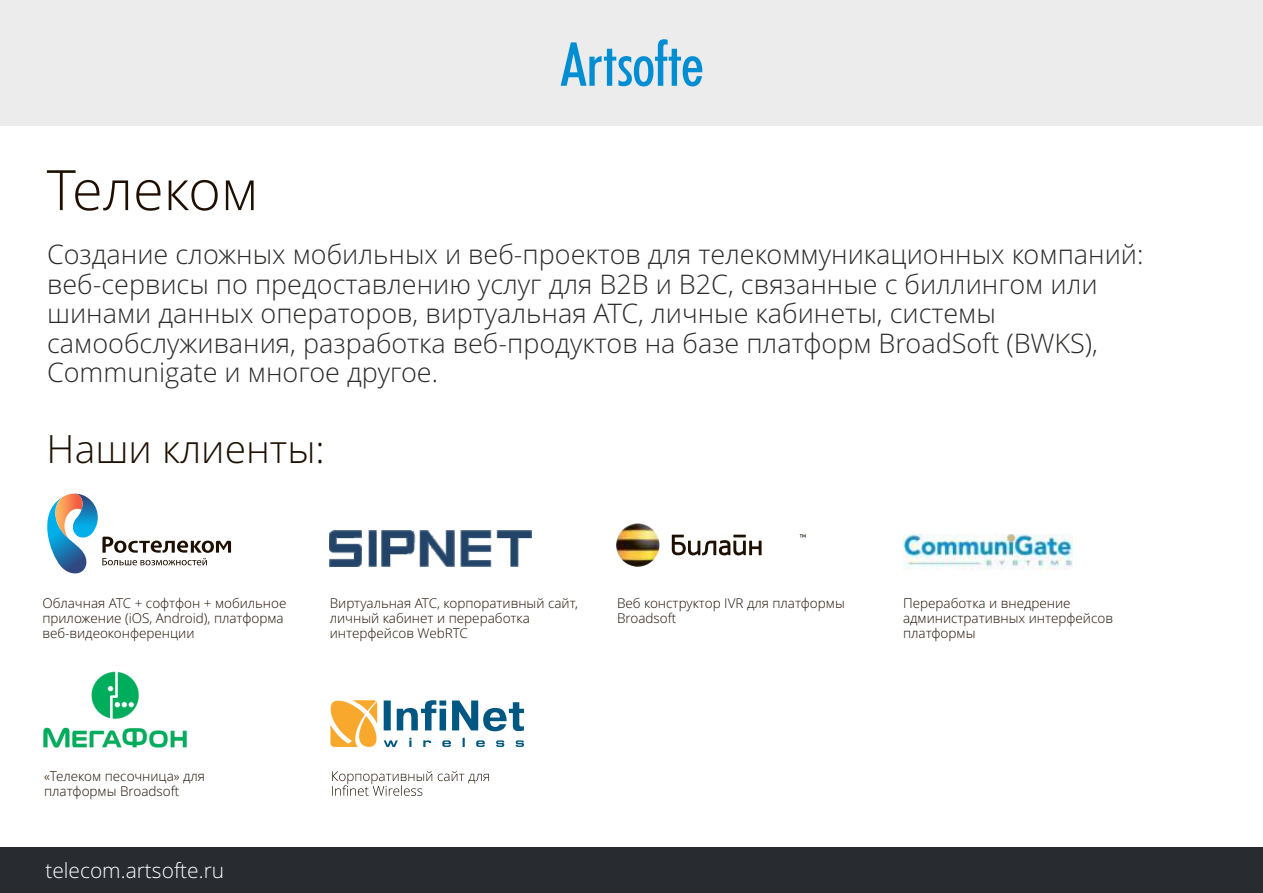
<style>
.page{position:relative;width:1263px;height:893px;background:#fff}
.page>*{position:absolute;margin:0;border:0;box-sizing:border-box;transform-origin:0 0}
.t1{font:300 55.8px "Open Sans";color:#1e0f00}
.t2{font:300 39px "Open Sans";color:#1e0f00}
.t3{font:300 27px/29.4px "Open Sans";color:#2b2a29}
.t4{font:300 21px "Open Sans";color:#fff}
.t5{font:300 13.5px/14.7px "Open Sans";color:#1e0f00}
</style>
<div class="page">
<div style="left:0;top:848px;width:1263px;height:45px;background:#282c30"></div>
<img style="left:43px;top:671px;width:144px;height:77px">
<svg style="left:47px;top:494px;width:184px;height:80px"></svg>
<svg style="left:800px;top:534px;width:5px;height:4px"></svg>
<svg style="left:672px;top:535px;width:89px;height:20px"></svg>
<img style="left:616px;top:523px;width:43px;height:44px;border-radius:22px">
<div style="left:0;top:0;width:1263px;height:126px;background:#ececed"></div>
<svg style="left:561px;top:39px;width:141px;height:47px"></svg>
<img style="left:904px;top:535px;width:169px;height:34px">
<img style="left:330px;top:530px;width:202px;height:36px">
<svg style="left:330px;top:700px;width:47px;height:47px"></svg>
<svg style="left:384px;top:700px;width:140px;height:31px"></svg>
<svg style="left:384px;top:738px;width:140px;height:9px"></svg>
<svg style="left:332px;top:771px;width:157px;height:25px"></svg>
<h1 class="t1" style="left:47px;top:167px;width:213px">Телеком</h1>
<p class="t3" style="left:47px;top:243px;width:1098px">Создание сложных мобильных и веб-проектов для телекоммуникационных компаний: веб-сервисы по предоставлению услуг для B2B и B2C, связанные с биллингом или шинами данных операторов, виртуальная АТС, личные кабинеты, системы самообслуживания, разработка веб-продуктов на базе платформ BroadSoft (BWKS), Communigate и многое другое.</p>
<h2 class="t2" style="left:47px;top:434px;width:280px">Наши клиенты:</h2>
<p class="t5" style="left:42px;top:597px;width:246px">Облачная АТС + софтфон + мобильное приложение (iOS, Android), платформа веб-видеоконференции</p>
<p class="t5" style="left:330px;top:597px;width:250px">Виртуальная АТС, корпоративный сайт, личный кабинет и переработка интерфейсов WebRTC</p>
<p class="t5" style="left:617px;top:597px;width:229px">Веб конструктор IVR для платформы<br>Broadsoft</p>
<p class="t5" style="left:903px;top:597px;width:211px">Переработка и внедрение административных интерфейсов платформы</p>
<p class="t5" style="left:44px;top:770px;width:162px">«Телеком песочница» для платформы Broadsoft</p>
<h3 class="t4" style="left:45px;top:861px;width:180px">telecom.artsofte.ru</h3>
</div>
